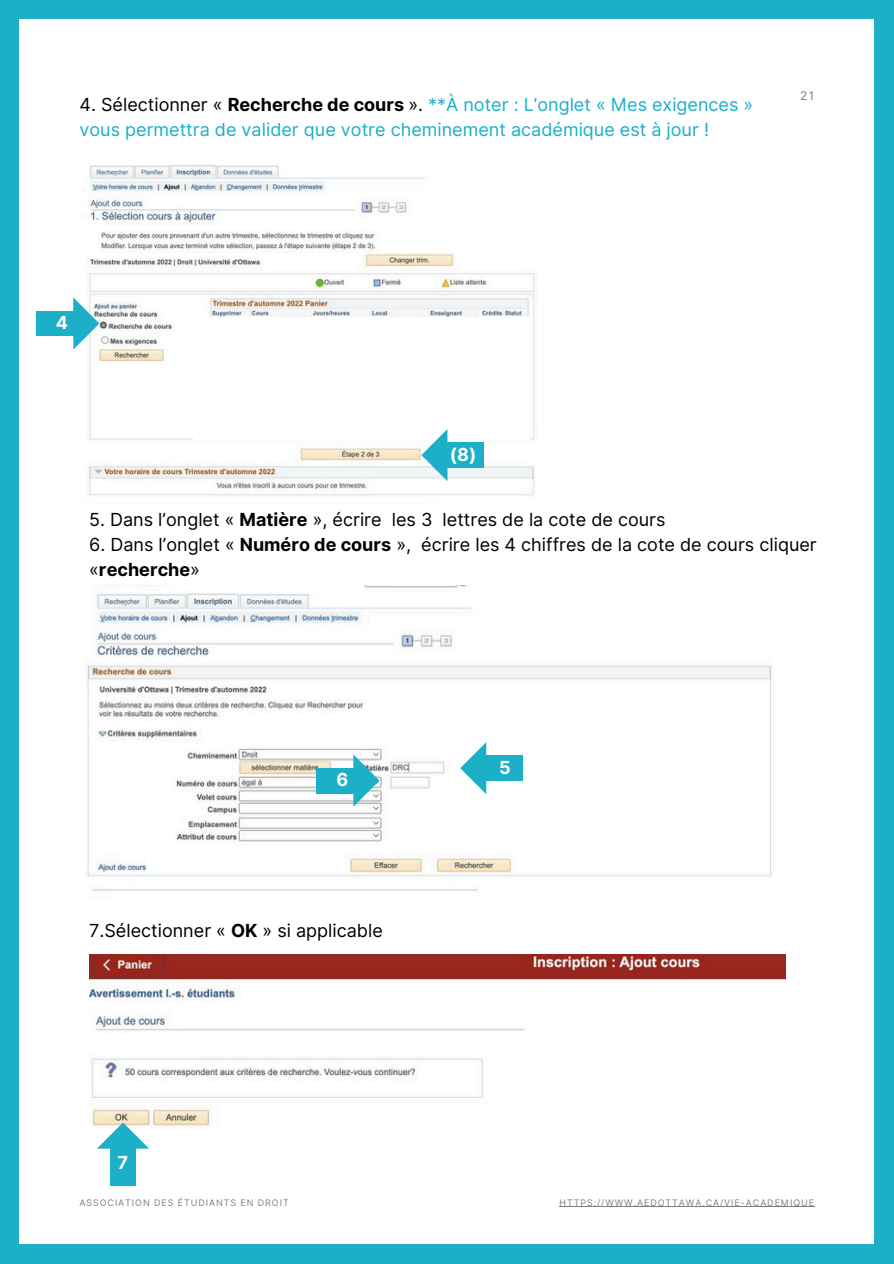
<style>
.page{position:relative;width:894px;height:1264px;background:#fff}
.page>*{position:absolute;margin:0;border:0;box-sizing:border-box;transform-origin:0 0}
.t1{font:18px/24.8px "Inter";color:#000}
.t2{font:18px/24.8px "Inter";color:#1bafc8}
.t3{font:700 18px "Inter";color:#fefefe}
.t4{font:12px "Inter";color:#7f7f7f}
.t5{font:9px "Inter";letter-spacing:.1em;color:#7f7f7f}
.s1{color:#000}
.s2{font-weight:700;color:#000}
.s3{font-weight:700}
</style>
<div class="page">
<div style="left:0;top:0;width:893px;height:1263px;background:#1bafc8"></div>
<div style="left:19px;top:19px;width:854px;height:1224px;background:#fff"></div>
<hr style="left:559px;top:1206px;width:255px;height:1px;background:#7f7f7f">
<img style="left:88px;top:165px;width:447px;height:331px">
<div style="left:193px;top:318px;width:337px;height:122px;background:#fff"></div>
<img style="left:86px;top:585px;width:686px;height:306px">
<div style="left:317px;top:768px;width:44px;height:25px;background:#1bafc8"></div>
<svg style="left:353px;top:754px;width:26px;height:52px"></svg>
<div style="left:478px;top:755px;width:44px;height:25px;background:#1bafc8"></div>
<svg style="left:460px;top:742px;width:26px;height:52px"></svg>
<div style="left:37px;top:311px;width:44px;height:25px;background:#1bafc8"></div>
<svg style="left:73px;top:297px;width:26px;height:52px"></svg>
<img style="left:89px;top:954px;width:695px;height:209px">
<div style="left:111px;top:1140px;width:24px;height:45px;background:#1bafc8"></div>
<svg style="left:97px;top:1122px;width:52px;height:26px"></svg>
<div style="left:439px;top:443px;width:45px;height:24px;background:#1bafc8"></div>
<svg style="left:421px;top:429px;width:26px;height:52px"></svg>
<h1 class="t2" style="left:79px;top:92px;width:675px"><span class="s1">4. Sélectionner «</span> <span class="s2">Recherche de cours</span> <span class="s1">».</span> **À noter : L’onglet « Mes exigences » vous permettra de valider que votre cheminement académique est à jour !</h1>
<p class="t4" style="left:800px;top:89px;width:15px">21</p>
<p class="t3" style="left:56px;top:312px;width:14px">4</p>
<p class="t3" style="left:449px;top:443px;width:28px">(8)</p>
<p class="t1" style="left:89px;top:507px;width:577px">5. Dans l’onglet « <span class="s3">Matière</span> », écrire les 3 lettres de la cote de cours</p>
<p class="t1" style="left:89px;top:532px;width:728px">6. Dans l’onglet « <span class="s3">Numéro de cours</span> », écrire les 4 chiffres de la cote de cours cliquer «<span class="s3">recherche</span>»</p>
<p class="t3" style="left:336px;top:769px;width:13px">6</p>
<p class="t1" style="left:89px;top:917px;width:295px">7.Sélectionner « <span class="s3">OK</span> » si applicable</p>
<h2 class="t3" style="left:499px;top:756px;width:13px">5</h2>
<p class="t3" style="left:118px;top:1151px;width:12px">7</p>
<h2 class="t5" style="left:79px;top:1197px;width:211px">ASSOCIATION DES ÉTUDIANTS EN DROIT</h2>
<p class="t5" style="left:559px;top:1197px;width:256px">HTTPS://WWW.AEDOTTAWA.CA/VIE-ACADEMIQUE</p>
</div>
